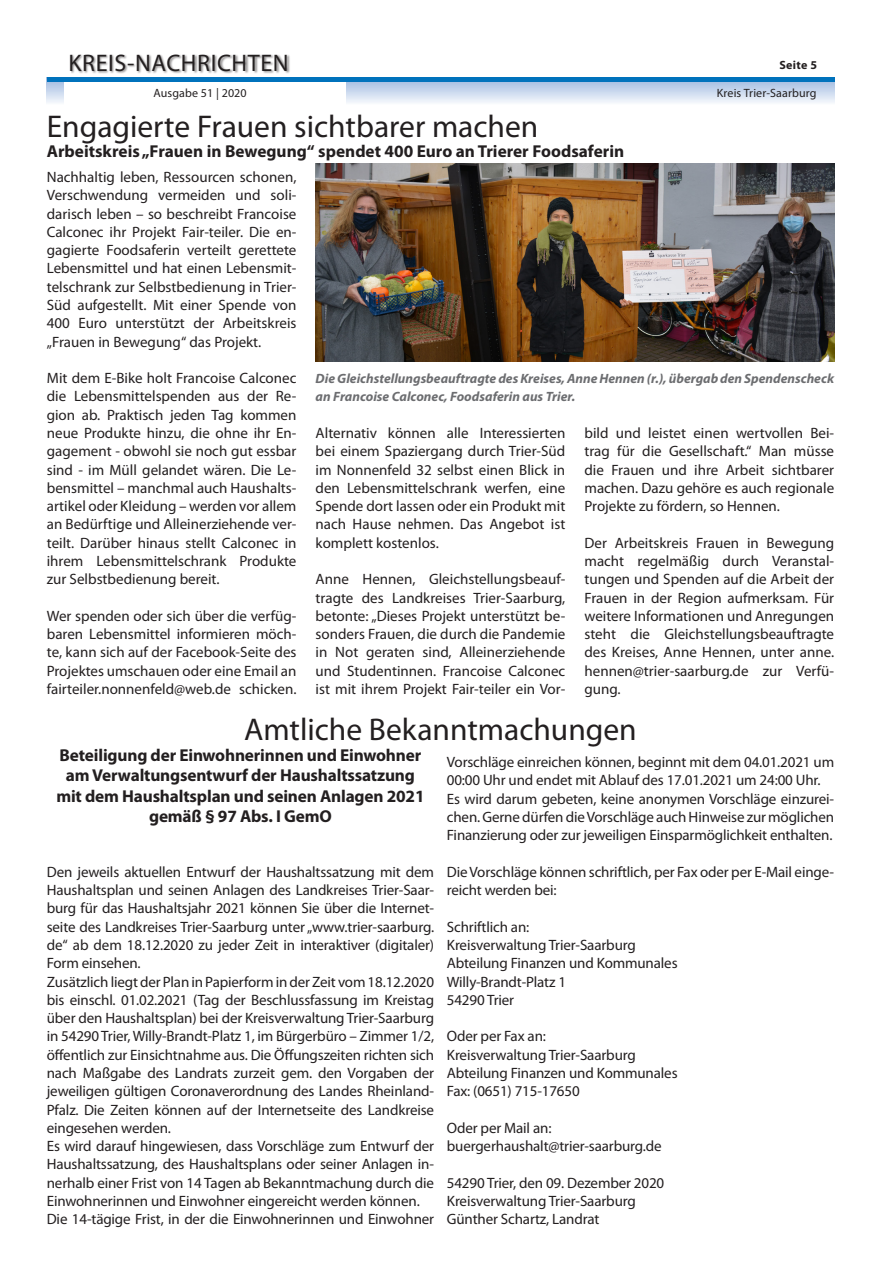
<style>
.page{position:relative;width:881px;height:1263px;background:#fff}
.page>*{position:absolute;margin:0;border:0;box-sizing:border-box;transform-origin:0 0}
.Headline{font:31.5px "Myriad Pro";color:#231f20}
.t1{font:24px "Myriad Pro";letter-spacing:.025em;color:#231f20}
.Subline{font:700 17.25px/20.2px "Myriad Pro";letter-spacing:-.01em;color:#231f20;text-align:center}
.Fließtext{font:15px/18.3px "Myriad Pro";letter-spacing:-.01em;color:#231f20;text-align:justify}
.Bilduntertitel{font:italic 700 13.5px/18.3px "Myriad Pro";color:#6c6d70}
.t2{font:12px "Myriad Pro";letter-spacing:.01em;color:#231f20}
.t3{font:700 12px "Myriad Pro";letter-spacing:.025em;color:#231f20}
</style>
<div class="page">
<svg style="left:47px;top:82px;width:786px;height:21px;background:#cedbef"></svg>
<div style="left:64px;top:0;width:281px;height:113px;background:#fff"></div>
<div style="left:71px;top:54px;width:219px;height:20px;background:#231f20;opacity:.5"></div>
<hr style="left:47px;top:78px;width:786px;height:4px;background:#0072bc">
<img style="left:315px;top:164px;width:518px;height:197px">
<h2 class="t1" style="left:68px;top:48px;width:221px">KREIS-NACHRICHTEN</h2>
<p class="t2" style="left:153px;top:86px;width:95px">Ausgabe 51 | 2020</p>
<p class="Headline" style="left:47px;top:107px;width:493px">Engagierte Frauen sichtbarer machen</p>
<p class="Subline" style="left:47px;top:140px;width:578px">Arbeitskreis „Frauen in Bewegung“ spendet 400 Euro an Trierer Foodsaferin</p>
<p class="t3" style="left:779px;top:57px;width:39px">Seite 5</p>
<p class="t2" style="left:716px;top:86px;width:101px">Kreis Trier-Saarburg</p>
<p class="Fließtext" style="left:47px;top:168px;width:251px">Nachhaltig leben, Ressourcen schonen, Verschwendung vermeiden und soli&shy;darisch leben – so beschreibt Francoise Calconec ihr Projekt Fair-teiler. Die en&shy;gagierte Foodsaferin verteilt gerettete Lebensmittel und hat einen Lebensmit&shy;telschrank zur Selbstbedienung in Trier-Süd aufgestellt. Mit einer Spende von 400 Euro unterstützt der Arbeitskreis „Frauen in Bewegung“ das Projekt.</p>
<p class="Fließtext" style="left:47px;top:369px;width:251px">Mit dem E-Bike holt Francoise Calconec die Lebensmittelspenden aus der Re&shy;gion ab. Praktisch jeden Tag kommen neue Produkte hinzu, die ohne ihr En&shy;gagement - obwohl sie noch gut essbar sind - im Müll gelandet wären. Die Le&shy;bensmittel – manchmal auch Haushalts&shy;artikel oder Kleidung – werden vor allem an Bedürftige und Alleinerziehende ver&shy;teilt. Darüber hinaus stellt Calconec in ihrem Lebensmittelschrank Produkte zur Selbstbedienung bereit.</p>
<p class="Fließtext" style="left:47px;top:606px;width:251px">Wer spenden oder sich über die verfüg&shy;baren Lebensmittel informieren möch&shy;te, kann sich auf der Facebook-Seite des Projektes umschauen oder eine Email an fairteiler.nonnenfeld@web.de schicken.</p>
<p class="Bilduntertitel" style="left:315px;top:369px;width:520px">Die Gleichstellungsbeauftragte des Kreises, Anne Hennen (r.), übergab den Spendenscheck an Francoise Calconec, Foodsaferin aus Trier.</p>
<p class="Fließtext" style="left:315px;top:424px;width:251px">Alternativ können alle Interessierten bei einem Spaziergang durch Trier-Süd im Nonnenfeld 32 selbst einen Blick in den Lebensmittelschrank werfen, eine Spende dort lassen oder ein Produkt mit nach Hause nehmen. Das Angebot ist komplett kostenlos.</p>
<p class="Fließtext" style="left:315px;top:570px;width:251px">Anne Hennen, Gleichstellungsbeauf&shy;tragte des Landkreises Trier-Saarburg, betonte: „Dieses Projekt unterstützt be&shy;sonders Frauen, die durch die Pandemie in Not geraten sind, Alleinerziehende und Studentinnen. Francoise Calconec ist mit ihrem Projekt Fair-teiler ein Vor-</p>
<p class="Fließtext" style="left:584px;top:424px;width:251px">bild und leistet einen wertvollen Bei&shy;trag für die Gesellschaft.“ Man müsse die Frauen und ihre Arbeit sichtbarer machen. Dazu gehöre es auch regionale Projekte zu fördern, so Hennen.</p>
<p class="Fließtext" style="left:584px;top:533px;width:251px">Der Arbeitskreis Frauen in Bewegung macht regelmäßig durch Veranstal&shy;tungen und Spenden auf die Arbeit der Frauen in der Region aufmerksam. Für weitere Informationen und Anregungen steht die Gleichstellungsbeauftragte des Kreises, Anne Hennen, unter anne. hennen@trier-saarburg.de zur Verfü&shy;gung.</p>
<p class="Headline" style="left:244px;top:710px;width:394px">Amtliche Bekanntmachungen</p>
<p class="Subline" style="left:56px;top:744px;width:369px">Beteiligung der Einwohnerinnen und Einwohner am Verwaltungsentwurf der Haushaltssatzung mit dem Haushaltsplan und seinen Anlagen 2021 gemäß § 97 Abs. I GemO</p>
<p class="Fließtext" style="left:47px;top:862px;width:388px">Den jeweils aktuellen Entwurf der Haushaltssatzung mit dem Haushaltsplan und seinen Anlagen des Landkreises Trier-Saar&shy;burg für das Haushaltsjahr 2021 können Sie über die Internet&shy;seite des Landkreises Trier-Saarburg unter „www.trier-saarburg. de“ ab dem 18.12.2020 zu jeder Zeit in interaktiver (digitaler)<br>Form einsehen.</p>
<p class="Fließtext" style="left:47px;top:972px;width:388px">Zusätzlich liegt der Plan in Papierform in der Zeit vom 18.12.2020 bis einschl. 01.02.2021 (Tag der Beschlussfassung im Kreistag über den Haushaltsplan) bei der Kreisverwaltung Trier-Saarburg in 54290 Trier, Willy-Brandt-Platz 1, im Bürgerbüro – Zimmer 1/2, öffentlich zur Einsichtnahme aus. Die Öffungszeiten richten sich nach Maßgabe des Landrats zurzeit gem. den Vorgaben der jeweiligen gültigen Coronaverordnung des Landes Rheinland-Pfalz. Die Zeiten können auf der Internetseite des Landkreise eingesehen werden.</p>
<p class="Fließtext" style="left:47px;top:1137px;width:388px">Es wird darauf hingewiesen, dass Vorschläge zum Entwurf der Haushaltssatzung, des Haushaltsplans oder seiner Anlagen in&shy;nerhalb einer Frist von 14 Tagen ab Bekanntmachung durch die Einwohnerinnen und Einwohner eingereicht werden können.</p>
<p class="Fließtext" style="left:47px;top:1210px;width:388px">Die 14-tägige Frist, in der die Einwohnerinnen und Einwohner</p>
<p class="Fließtext" style="left:446px;top:753px;width:388px">Vorschläge einreichen können, beginnt mit dem 04.01.2021 um<br>00:00 Uhr und endet mit Ablauf des 17.01.2021 um 24:00 Uhr.</p>
<p class="Fließtext" style="left:446px;top:789px;width:388px">Es wird darum gebeten, keine anonymen Vorschläge einzurei&shy;chen. Gerne dürfen die Vorschläge auch Hinweise zur möglichen Finanzierung oder zur jeweiligen Einsparmöglichkeit enthalten.</p>
<p class="Fließtext" style="left:446px;top:862px;width:388px">Die Vorschläge können schriftlich, per Fax oder per E-Mail einge&shy;reicht werden bei:</p>
<p class="Fließtext" style="left:446px;top:917px;width:84px">Schriftlich an:</p>
<p class="Fließtext" style="left:446px;top:935px;width:190px">Kreisverwaltung Trier-Saarburg</p>
<p class="Fließtext" style="left:446px;top:954px;width:232px">Abteilung Finanzen und Kommunales</p>
<p class="Fließtext" style="left:446px;top:972px;width:121px">Willy-Brandt-Platz 1</p>
<p class="Fließtext" style="left:446px;top:990px;width:69px">54290 Trier</p>
<p class="Fließtext" style="left:446px;top:1027px;width:100px">Oder per Fax an:</p>
<p class="Fließtext" style="left:446px;top:1045px;width:190px">Kreisverwaltung Trier-Saarburg</p>
<p class="Fließtext" style="left:446px;top:1063px;width:232px">Abteilung Finanzen und Kommunales</p>
<p class="Fließtext" style="left:446px;top:1082px;width:134px">Fax: (0651) 715-17650</p>
<p class="Fließtext" style="left:446px;top:1118px;width:106px">Oder per Mail an:</p>
<p class="Fließtext" style="left:446px;top:1137px;width:216px">buergerhaushalt@trier-saarburg.de</p>
<p class="Fließtext" style="left:446px;top:1173px;width:219px">54290 Trier, den 09. Dezember 2020</p>
<p class="Fließtext" style="left:446px;top:1191px;width:190px">Kreisverwaltung Trier-Saarburg</p>
<p class="Fließtext" style="left:446px;top:1210px;width:154px">Günther Schartz, Landrat</p>
</div>
